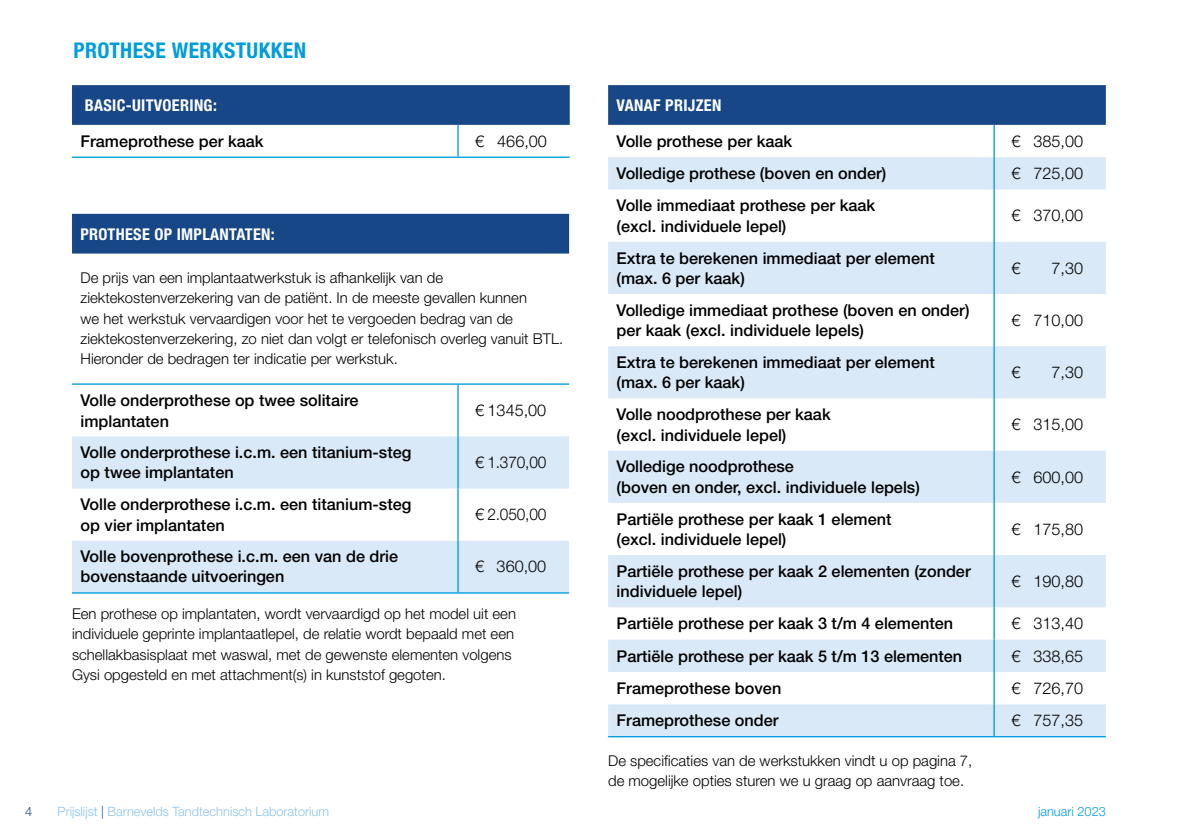
<style>
.page{position:relative;width:1191px;height:840px;background:#fff}
.page>*{position:absolute;margin:0;border:0;box-sizing:border-box;transform-origin:0 0}
.t1{font:700 condensed 21.6px "Helvetica Neue LT Std";letter-spacing:.02em;color:#009ddc}
.t2{font:500 16.2px/20.4px "Helvetica Neue LT Std";color:#000}
.t3{font:300 16.2px "Helvetica Neue LT Std";color:#000}
.t4{font:700 condensed 16.2px "Helvetica Neue LT Std";letter-spacing:.02em;color:#fff}
.t5{font:300 14.8px/20.4px "Helvetica Neue LT Std";color:#000}
.t6{font:300 12.8px "Helvetica Neue LT Std";color:#8bc4eb}
.t7{font:300 12.8px "Helvetica Neue LT Std";color:#009ddc}
.t8{font:300 12.8px "Helvetica Neue LT Std";color:#174786}
.s1{color:#174786}
</style>
<div class="page">
<div style="left:72px;top:85px;width:498px;height:40px;background:#174786"></div>
<hr style="left:457px;top:125px;width:2px;height:31px;background:#009ddc">
<hr style="left:72px;top:156px;width:386px;height:2px;background:#009ddc">
<hr style="left:458px;top:156px;width:112px;height:2px;background:#009ddc">
<div style="left:608px;top:85px;width:497px;height:40px;background:#174786"></div>
<svg style="left:608px;top:157px;width:497px;height:578px;fill:#dae9f8"></svg>
<hr style="left:993px;top:125px;width:1px;height:32px;background:#009ddc">
<hr style="left:993px;top:157px;width:1px;height:32px;background:#009ddc">
<hr style="left:993px;top:189px;width:1px;height:53px;background:#009ddc">
<hr style="left:993px;top:242px;width:1px;height:52px;background:#009ddc">
<hr style="left:993px;top:294px;width:1px;height:52px;background:#009ddc">
<hr style="left:993px;top:398px;width:1px;height:52px;background:#009ddc">
<hr style="left:993px;top:502px;width:1px;height:52px;background:#009ddc">
<hr style="left:993px;top:607px;width:1px;height:32px;background:#009ddc">
<hr style="left:993px;top:671px;width:1px;height:33px;background:#009ddc">
<hr style="left:993px;top:346px;width:1px;height:52px;background:#009ddc">
<hr style="left:993px;top:450px;width:1px;height:52px;background:#009ddc">
<hr style="left:993px;top:554px;width:1px;height:53px;background:#009ddc">
<hr style="left:993px;top:639px;width:1px;height:32px;background:#009ddc">
<hr style="left:993px;top:704px;width:1px;height:31px;background:#009ddc">
<hr style="left:608px;top:735px;width:386px;height:2px;background:#009ddc">
<hr style="left:994px;top:735px;width:111px;height:2px;background:#009ddc">
<div style="left:72px;top:214px;width:497px;height:39px;background:#174786"></div>
<svg style="left:72px;top:436px;width:497px;height:156px;fill:#dae9f8"></svg>
<hr style="left:457px;top:384px;width:2px;height:52px;background:#009ddc">
<hr style="left:457px;top:436px;width:2px;height:52px;background:#009ddc">
<hr style="left:457px;top:488px;width:2px;height:52px;background:#009ddc">
<hr style="left:457px;top:540px;width:2px;height:52px;background:#009ddc">
<hr style="left:72px;top:592px;width:386px;height:1px;background:#009ddc">
<hr style="left:458px;top:592px;width:111px;height:1px;background:#009ddc">
<hr style="left:72px;top:383px;width:386px;height:1px;background:#009ddc">
<hr style="left:458px;top:383px;width:111px;height:1px;background:#009ddc">
<h1 class="t1" style="left:73px;top:37px;width:234px">PROTHESE WERKSTUKKEN</h1>
<p class="t4" style="left:85px;top:95px;width:134px">BASIC-UITVOERING:</p>
<p class="t2" style="left:81px;top:130px;width:184px">Frameprothese per kaak</p>
<p class="t3" style="left:475px;top:131px;width:73px">€ 466,00</p>
<p class="t4" style="left:81px;top:224px;width:196px">PROTHESE OP IMPLANTATEN:</p>
<p class="t5" style="left:81px;top:267px;width:484px">De prijs van een implantaatwerkstuk is afhankelijk van de ziektekostenverzekering van de patiënt. In de meeste gevallen kunnen<br>we het werkstuk vervaardigen voor het te vergoeden bedrag van de ziektekostenverzekering, zo niet dan volgt er telefonisch overleg vanuit BTL.<br>Hieronder de bedragen ter indicatie per werkstuk.</p>
<p class="t2" style="left:81px;top:390px;width:279px">Volle onderprothese op twee solitaire implantaten</p>
<p class="t3" style="left:475px;top:400px;width:73px">€ 1345,00</p>
<p class="t2" style="left:81px;top:441px;width:332px">Volle onderprothese i.c.m. een titanium-steg op twee implantaten</p>
<p class="t3" style="left:475px;top:452px;width:73px">€ 1.370,00</p>
<p class="t2" style="left:81px;top:494px;width:332px">Volle onderprothese i.c.m. een titanium-steg op vier implantaten</p>
<p class="t3" style="left:475px;top:504px;width:73px">€ 2.050,00</p>
<p class="t2" style="left:81px;top:545px;width:319px">Volle bovenprothese i.c.m. een van de drie bovenstaande uitvoeringen</p>
<p class="t3" style="left:475px;top:556px;width:73px">€ 360,00</p>
<p class="t5" style="left:72px;top:603px;width:445px">Een prothese op implantaten, wordt vervaardigd op het model uit een individuele geprinte implantaatlepel, de relatie wordt bepaald met een schellakbasisplaat met waswal, met de gewenste elementen volgens Gysi opgesteld en met attachment(s) in kunststof gegoten.</p>
<p class="t4" style="left:616px;top:95px;width:106px">VANAF PRIJZEN</p>
<p class="t2" style="left:616px;top:131px;width:177px">Volle prothese per kaak</p>
<p class="t3" style="left:1011px;top:131px;width:73px">€ 385,00</p>
<p class="t2" style="left:616px;top:163px;width:271px">Volledige prothese (boven en onder)</p>
<p class="t3" style="left:1011px;top:163px;width:73px">€ 725,00</p>
<p class="t2" style="left:616px;top:195px;width:260px">Volle immediaat prothese per kaak (excl. individuele lepel)</p>
<p class="t3" style="left:1011px;top:206px;width:73px">€ 370,00</p>
<p class="t2" style="left:616px;top:247px;width:320px">Extra te berekenen immediaat per element (max. 6 per kaak)</p>
<p class="t3" style="left:1011px;top:258px;width:11px">€</p>
<p class="t3" style="left:1051px;top:258px;width:33px">7,30</p>
<p class="t2" style="left:616px;top:299px;width:354px">Volledige immediaat prothese (boven en onder) per kaak (excl. individuele lepels)</p>
<p class="t3" style="left:1011px;top:310px;width:73px">€ 710,00</p>
<p class="t2" style="left:616px;top:352px;width:320px">Extra te berekenen immediaat per element (max. 6 per kaak)</p>
<p class="t3" style="left:1011px;top:362px;width:11px">€</p>
<p class="t3" style="left:1051px;top:362px;width:33px">7,30</p>
<p class="t2" style="left:616px;top:404px;width:216px">Volle noodprothese per kaak (excl. individuele lepel)</p>
<p class="t3" style="left:1011px;top:414px;width:73px">€ 315,00</p>
<p class="t2" style="left:616px;top:456px;width:305px">Volledige noodprothese<br>(boven en onder, excl. individuele lepels)</p>
<p class="t3" style="left:1011px;top:466px;width:73px">€ 600,00</p>
<p class="t2" style="left:616px;top:508px;width:276px">Partiële prothese per kaak 1 element (excl. individuele lepel)</p>
<p class="t3" style="left:1011px;top:519px;width:73px">€ 175,80</p>
<p class="t2" style="left:616px;top:560px;width:355px">Partiële prothese per kaak 2 elementen (zonder individuele lepel)</p>
<p class="t3" style="left:1011px;top:571px;width:73px">€ 190,80</p>
<p class="t2" style="left:616px;top:612px;width:338px">Partiële prothese per kaak 3 t/m 4 elementen</p>
<p class="t3" style="left:1011px;top:613px;width:73px">€ 313,40</p>
<p class="t2" style="left:616px;top:645px;width:347px">Partiële prothese per kaak 5 t/m 13 elementen</p>
<p class="t3" style="left:1011px;top:645px;width:73px">€ 338,65</p>
<p class="t2" style="left:616px;top:677px;width:166px">Frameprothese boven</p>
<p class="t3" style="left:1011px;top:678px;width:73px">€ 726,70</p>
<p class="t2" style="left:616px;top:709px;width:163px">Frameprothese onder</p>
<p class="t3" style="left:1011px;top:710px;width:73px">€ 757,35</p>
<p class="t5" style="left:608px;top:749px;width:366px">De specificaties van de werkstukken vindt u op pagina 7, de mogelijke opties sturen we u graag op aanvraag toe.</p>
<p class="t8" style="left:25px;top:802px;width:9px">4</p>
<p class="t6" style="left:58px;top:802px;width:273px">Prijslijst <span class="s1">|</span> Barnevelds Tandtechnisch Laboratorium</p>
<p class="t7" style="left:1038px;top:802px;width:69px">januari 2023</p>
</div>
